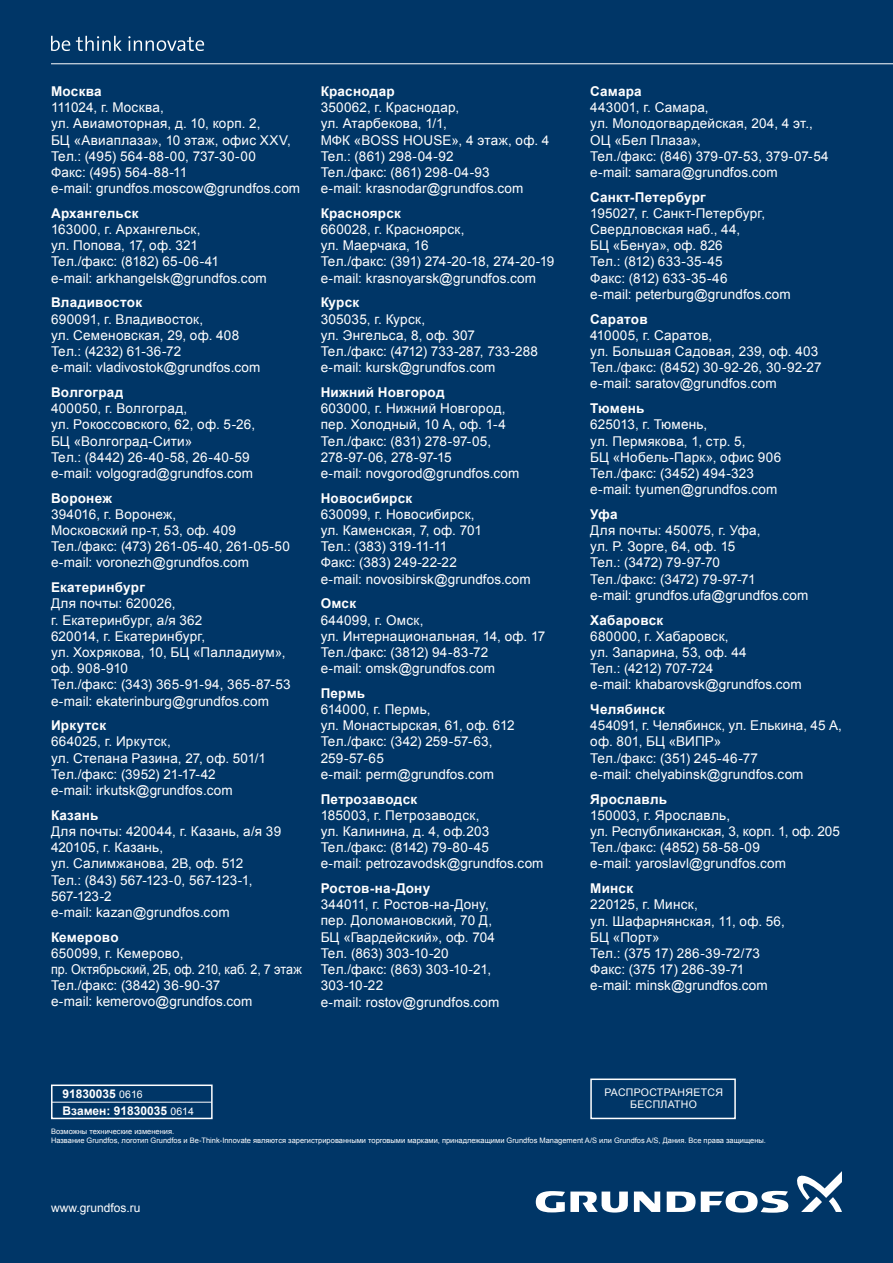
<style>
.page{position:relative;width:893px;height:1263px;background:#003667}
.page>*{position:absolute;margin:0;border:0;box-sizing:border-box;transform-origin:0 0}
.t1{font:13.5px/16.2px "Arial";letter-spacing:.015em;color:#fff}
.t2{font:700 13.5px "Arial";letter-spacing:.015em;color:#fff}
.t3{font:700 12px/16.5px "Arial";color:#fff}
.t4{font:12px "Arial";color:#fff}
.t5{font:10.5px/12.6px "Arial";letter-spacing:.03em;color:#fff;text-align:center}
.t6{font:7.5px/9px "Arial";color:#fff}
.s1{font-weight:400;font-size:10.5px}
</style>
<div class="page">
<hr style="left:51px;top:63px;width:842px;height:1px;background:#fff">
<svg style="left:634px;top:1191px;width:26px;height:21px"></svg>
<svg style="left:536px;top:1191px;width:92px;height:21px"></svg>
<svg style="left:667px;top:1191px;width:121px;height:22px"></svg>
<svg style="left:797px;top:1171px;width:45px;height:41px"></svg>
<svg style="left:51px;top:36px;width:19px;height:15px"></svg>
<svg style="left:76px;top:36px;width:46px;height:15px"></svg>
<svg style="left:128px;top:36px;width:76px;height:15px"></svg>
<div style="left:51px;top:1084px;width:162px;height:35px;border:2px solid #fff"></div>
<hr style="left:52px;top:1102px;width:160px;height:1px;background:#fff">
<div style="left:590px;top:1078px;width:146px;height:41px;border:2px solid #fff"></div>
<p class="t2" style="left:51px;top:82px;width:52px">Москва</p>
<p class="t1" style="left:51px;top:99px;width:251px">111024, г. Москва,<br>ул. Авиамоторная, д. 10, корп. 2,<br>БЦ «Авиаплаза», 10 этаж, офис XXV,<br>Тел.: (495) 564-88-00, 737-30-00<br>Факс: (495) 564-88-11<br>e-mail: grundfos.moscow@grundfos.com</p>
<p class="t2" style="left:51px;top:204px;width:89px">Архангельск</p>
<p class="t1" style="left:51px;top:221px;width:217px">163000, г. Архангельск,<br>ул. Попова, 17, оф. 321<br>Тел./факс: (8182) 65-06-41<br>e-mail: arkhangelsk@grundfos.com</p>
<p class="t2" style="left:51px;top:294px;width:93px">Владивосток</p>
<p class="t1" style="left:51px;top:311px;width:211px">690091, г. Владивосток,<br>ул. Семеновская, 29, оф. 408<br>Тел.: (4232) 61-36-72<br>e-mail: vladivostok@grundfos.com</p>
<p class="t2" style="left:51px;top:383px;width:74px">Волгоград</p>
<p class="t1" style="left:51px;top:400px;width:206px">400050, г. Волгоград,<br>ул. Рокоссовского, 62, оф. 5-26,<br>БЦ «Волгоград-Сити»<br>Тел.: (8442) 26-40-58, 26-40-59 e-mail: volgograd@grundfos.com</p>
<p class="t2" style="left:51px;top:489px;width:62px">Воронеж</p>
<p class="t1" style="left:51px;top:506px;width:240px">394016, г. Воронеж,<br>Московский пр-т, 53, оф. 409<br>Тел./факс: (473) 261-05-40, 261-05-50 e-mail: voronezh@grundfos.com</p>
<p class="t2" style="left:51px;top:578px;width:95px">Екатеринбург</p>
<p class="t1" style="left:51px;top:596px;width:241px">Для почты: 620026,<br>г. Екатеринбург, а/я 362<br>620014, г. Екатеринбург,<br>ул. Хохрякова, 10, БЦ «Палладиум», оф. 908-910<br>Тел./факс: (343) 365-91-94, 365-87-53 e-mail: ekaterinburg@grundfos.com</p>
<p class="t2" style="left:51px;top:716px;width:57px">Иркутск</p>
<p class="t1" style="left:51px;top:734px;width:216px">664025, г. Иркутск,<br>ул. Степана Разина, 27, оф. 501/1<br>Тел./факс: (3952) 21-17-42<br>e-mail: irkutsk@grundfos.com</p>
<p class="t2" style="left:51px;top:806px;width:49px">Казань</p>
<p class="t1" style="left:51px;top:823px;width:232px">Для почты: 420044, г. Казань, а/я 39<br>420105, г. Казань,<br>ул. Салимжанова, 2В, оф. 512<br>Тел.: (843) 567-123-0, 567-123-1,<br>567-123-2<br>e-mail: kazan@grundfos.com</p>
<p class="t2" style="left:51px;top:928px;width:69px">Кемерово</p>
<p class="t1" style="left:51px;top:945px;width:252px">650099, г. Кемерово,<br>пр. Октябрьский, 2Б, оф. 210, каб. 2, 7 этаж<br>Тел./факс: (3842) 36-90-37<br>e-mail: kemerovo@grundfos.com</p>
<p class="t2" style="left:321px;top:82px;width:76px">Краснодар</p>
<p class="t1" style="left:321px;top:99px;width:230px">350062, г. Краснодар,<br>ул. Атарбекова, 1/1,<br>МФК «BOSS HOUSE», 4 этаж, оф. 4<br>Тел.: (861) 298-04-92<br>Тел./факс: (861) 298-04-93<br>e-mail: krasnodar@grundfos.com</p>
<p class="t2" style="left:321px;top:204px;width:82px">Красноярск</p>
<p class="t1" style="left:321px;top:221px;width:235px">660028, г. Красноярск,<br>ул. Маерчака, 16<br>Тел./факс: (391) 274-20-18, 274-20-19 e-mail: krasnoyarsk@grundfos.com</p>
<p class="t2" style="left:321px;top:294px;width:40px">Курск</p>
<p class="t1" style="left:321px;top:311px;width:219px">305035, г. Курск,<br>ул. Энгельса, 8, оф. 307<br>Тел./факс: (4712) 733-287, 733-288 e-mail: kursk@grundfos.com</p>
<p class="t2" style="left:321px;top:383px;width:126px">Нижний Новгород</p>
<p class="t1" style="left:321px;top:400px;width:200px">603000, г. Нижний Новгород, пер. Холодный, 10 А, оф. 1-4<br>Тел./факс: (831) 278-97-05,<br>278-97-06, 278-97-15<br>e-mail: novgorod@grundfos.com</p>
<p class="t2" style="left:321px;top:489px;width:93px">Новосибирск</p>
<p class="t1" style="left:321px;top:506px;width:212px">630099, г. Новосибирск,<br>ул. Каменская, 7, оф. 701<br>Тел.: (383) 319-11-11<br>Факс: (383) 249-22-22<br>e-mail: novosibirsk@grundfos.com</p>
<p class="t2" style="left:321px;top:595px;width:37px">Омск</p>
<p class="t1" style="left:321px;top:612px;width:226px">644099, г. Омск,<br>ул. Интернациональная, 14, оф. 17<br>Тел./факс: (3812) 94-83-72<br>e-mail: omsk@grundfos.com</p>
<p class="t2" style="left:321px;top:684px;width:46px">Пермь</p>
<p class="t1" style="left:321px;top:701px;width:195px">614000, г. Пермь,<br>ул. Монастырская, 61, оф. 612<br>Тел./факс: (342) 259-57-63,<br>259-57-65<br>e-mail: perm@grundfos.com</p>
<p class="t2" style="left:321px;top:790px;width:98px">Петрозаводск</p>
<p class="t1" style="left:321px;top:807px;width:224px">185003, г. Петрозаводск,<br>ул. Калинина, д. 4, оф.203<br>Тел./факс: (8142) 79-80-45<br>e-mail: petrozavodsk@grundfos.com</p>
<p class="t2" style="left:321px;top:879px;width:111px">Ростов-на-Дону</p>
<p class="t1" style="left:321px;top:896px;width:180px">344011, г. Ростов-на-Дону, пер. Доломановский, 70 Д,<br>БЦ «Гвардейский», оф. 704<br>Тел. (863) 303-10-20<br>Тел./факс: (863) 303-10-21,<br>303-10-22<br>e-mail: rostov@grundfos.com</p>
<p class="t2" style="left:590px;top:82px;width:53px">Самара</p>
<p class="t1" style="left:590px;top:99px;width:240px">443001, г. Самара,<br>ул. Молодогвардейская, 204, 4 эт.,<br>ОЦ «Бел Плаза»,<br>Тел./факс: (846) 379-07-53, 379-07-54 e-mail: samara@grundfos.com</p>
<p class="t2" style="left:590px;top:188px;width:117px">Санкт-Петербург</p>
<p class="t1" style="left:590px;top:205px;width:202px">195027, г. Санкт-Петербург,<br>Свердловская наб., 44,<br>БЦ «Бенуа», оф. 826<br>Тел.: (812) 633-35-45<br>Факс: (812) 633-35-46<br>e-mail: peterburg@grundfos.com</p>
<p class="t2" style="left:590px;top:310px;width:59px">Саратов</p>
<p class="t1" style="left:590px;top:327px;width:233px">410005, г. Саратов,<br>ул. Большая Садовая, 239, оф. 403<br>Тел./факс: (8452) 30-92-26, 30-92-27 e-mail: saratov@grundfos.com</p>
<p class="t2" style="left:590px;top:399px;width:56px">Тюмень</p>
<p class="t1" style="left:590px;top:417px;width:192px">625013, г. Тюмень,<br>ул. Пермякова, 1, стр. 5,<br>БЦ «Нобель-Парк», офис 906<br>Тел./факс: (3452) 494-323 e-mail: tyumen@grundfos.com</p>
<p class="t2" style="left:590px;top:505px;width:29px">Уфа</p>
<p class="t1" style="left:590px;top:522px;width:219px">Для почты: 450075, г. Уфа,<br>ул. Р. Зорге, 64, оф. 15<br>Тел.: (3472) 79-97-70<br>Тел./факс: (3472) 79-97-71<br>e-mail: grundfos.ufa@grundfos.com</p>
<p class="t2" style="left:590px;top:611px;width:75px">Хабаровск</p>
<p class="t1" style="left:590px;top:628px;width:213px">680000, г. Хабаровск,<br>ул. Запарина, 53, оф. 44<br>Тел.: (4212) 707-724<br>e-mail: khabarovsk@grundfos.com</p>
<p class="t2" style="left:590px;top:700px;width:76px">Челябинск</p>
<p class="t1" style="left:590px;top:717px;width:253px">454091, г. Челябинск, ул. Елькина, 45 А, оф. 801, БЦ «ВИПР»<br>Тел./факс: (351) 245-46-77<br>e-mail: chelyabinsk@grundfos.com</p>
<p class="t2" style="left:590px;top:790px;width:78px">Ярославль</p>
<p class="t1" style="left:590px;top:807px;width:251px">150003, г. Ярославль,<br>ул. Республиканская, 3, корп. 1, оф. 205<br>Тел./факс: (4852) 58-58-09<br>e-mail: yaroslavl@grundfos.com</p>
<p class="t2" style="left:590px;top:879px;width:44px">Минск</p>
<p class="t1" style="left:590px;top:896px;width:196px">220125, г. Минск,<br>ул. Шафарнянская, 11, оф. 56,<br>БЦ «Порт»<br>Тел.: (375 17) 286-39-72/73<br>Факс: (375 17) 286-39-71 e-mail: minsk@grundfos.com</p>
<p class="t3" style="left:63px;top:1086px;width:133px">91830035 <span class="s1">0616<br></span>Взамен: 91830035 <span class="s1">0614</span></p>
<p class="t5" style="left:604px;top:1086px;width:120px">РАСПРОСТРАНЯЕТСЯ<br>БЕСПЛАТНО</p>
<p class="t6" style="left:51px;top:1127px;width:716px">Возможны технические изменения.<br>Название Grundfos, логотип Grundfos и Be-Think-Innovate являются зарегистрированными торговыми марками, принадлежащими Grundfos Management A/S или Grundfos A/S, Дания. Все права защищены.</p>
<p class="t4" style="left:51px;top:1200px;width:91px">www.grundfos.ru</p>
</div>
